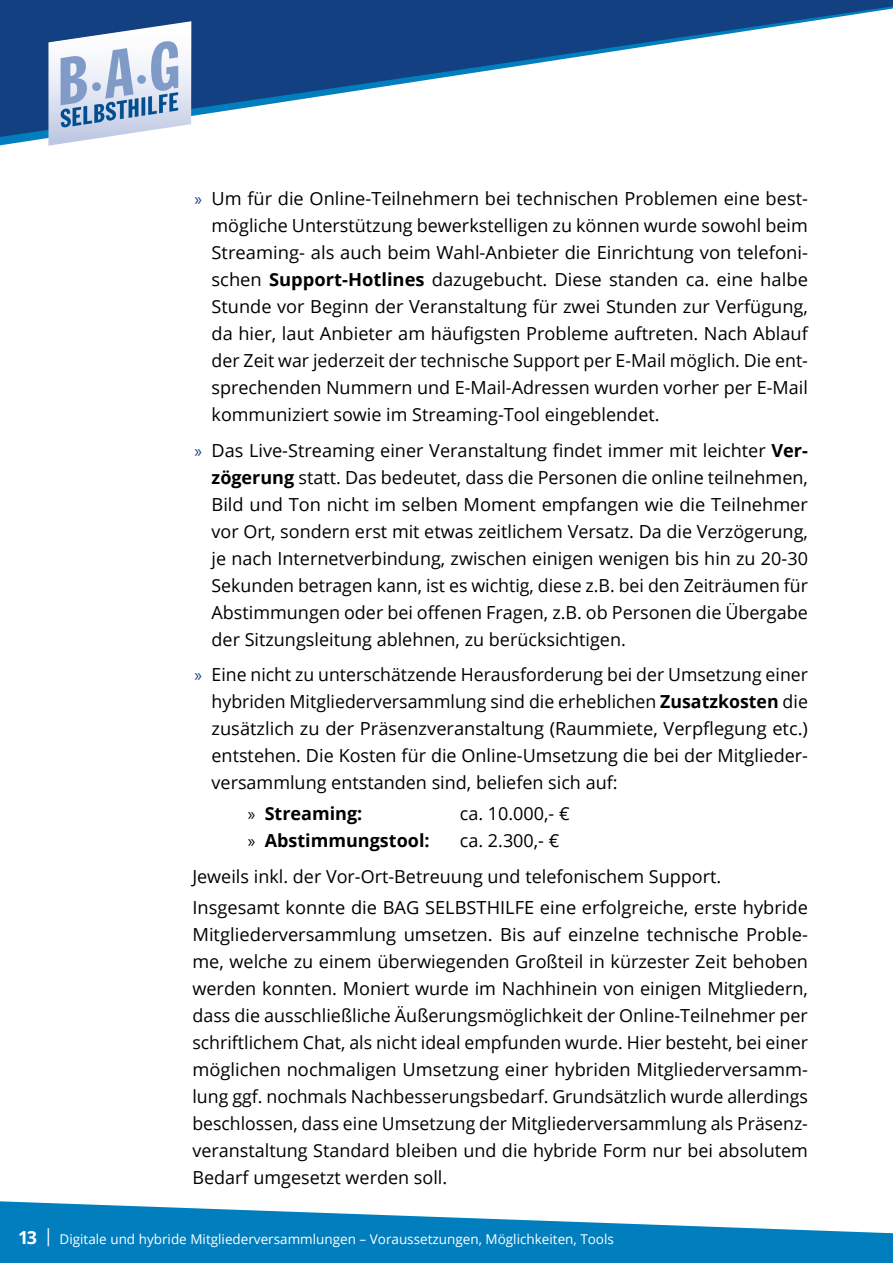
<style>
.page{position:relative;width:893px;height:1263px;background:#fff}
.page>*{position:absolute;margin:0;border:0;box-sizing:border-box;transform-origin:0 0}
.Fließtext{font:18px/27px "Open Sans";color:#000;text-align:justify}
.t1{font:700 18px "Open Sans";color:#000}
.t2{font:13.5px "Open Sans";color:#fff}
.s1{font-family:"Myriad Pro";color:#134080}
.s2{font-weight:700}
.s3{font-family:"Myriad Pro";font-weight:400}
.s4{font-weight:700;font-size:18px}
.s5{font-size:18px}
</style>
<div class="page">
<svg style="left:0;top:1201px;width:893px;height:62px;fill:#007ebd"></svg>
<svg style="left:0;top:0;width:893px;height:138px"></svg>
<img style="left:48px;top:21px;width:143px;height:125px">
<p class="Fließtext" style="left:212px;top:185px;width:598px;text-indent:-17px"><span class="s1">»</span> Um für die Online-Teilnehmern bei technischen Problemen eine best&shy;mögliche Unterstützung bewerkstelligen zu können wurde sowohl beim Streaming- als auch beim Wahl-Anbieter die Einrichtung von telefoni&shy;schen <span class="s2">Support-Hotlines</span> dazugebucht. Diese standen ca. eine halbe Stunde vor Beginn der Veranstaltung für zwei Stunden zur Verfügung, da hier, laut Anbieter am häufigsten Probleme auftreten. Nach Ablauf der Zeit war jederzeit der technische Support per E-Mail möglich. Die ent&shy;sprechenden Nummern und E-Mail-Adressen wurden vorher per E-Mail kommuniziert sowie im Streaming-Tool eingeblendet.</p>
<p class="Fließtext" style="left:212px;top:436px;width:598px;text-indent:-17px"><span class="s1">»</span> Das Live-Streaming einer Veranstaltung findet immer mit leichter <span class="s2">Ver&shy;zögerung</span> statt. Das bedeutet, dass die Personen die online teilnehmen, Bild und Ton nicht im selben Moment empfangen wie die Teilnehmer vor Ort, sondern erst mit etwas zeitlichem Versatz. Da die Verzögerung, je nach Internetverbindung, zwischen einigen wenigen bis hin zu 20-30<br>Sekunden betragen kann, ist es wichtig, diese z.B. bei den Zeiträumen für Abstimmungen oder bei offenen Fragen, z.B. ob Personen die Übergabe der Sitzungsleitung ablehnen, zu berücksichtigen.</p>
<p class="Fließtext" style="left:212px;top:661px;width:598px;text-indent:-17px"><span class="s1">»</span> Eine nicht zu unterschätzende Herausforderung bei der Umsetzung einer hybriden Mitgliederversammlung sind die erheblichen <span class="s2">Zusatzkosten</span> die zusätzlich zu der Präsenzveranstaltung (Raummiete, Verpflegung etc.) entstehen. Die Kosten für die Online-Umsetzung die bei der Mitglieder&shy;versammlung entstanden sind, beliefen sich auf:</p>
<p class="t1" style="left:248px;top:801px;width:116px"><span class="s3">»</span> Streaming:</p>
<p class="Fließtext" style="left:460px;top:800px;width:111px">ca. 10.000,- €</p>
<p class="t1" style="left:248px;top:828px;width:183px"><span class="s3">»</span> Abstimmungstool:</p>
<p class="Fließtext" style="left:460px;top:827px;width:101px">ca. 2.300,- €</p>
<p class="Fließtext" style="left:192px;top:862px;width:530px">Jeweils inkl. der Vor-Ort-Betreuung und telefonischem Support.</p>
<p class="Fließtext" style="left:192px;top:894px;width:617px">Insgesamt konnte die BAG SELBSTHILFE eine erfolgreiche, erste hybride Mitgliederversammlung umsetzen. Bis auf einzelne technische Proble&shy;me, welche zu einem überwiegenden Großteil in kürzester Zeit behoben werden konnten. Moniert wurde im Nachhinein von einigen Mitgliedern, dass die ausschließliche Äußerungsmöglichkeit der Online-Teilnehmer per schriftlichem Chat, als nicht ideal empfunden wurde. Hier besteht, bei einer möglichen nochmaligen Umsetzung einer hybriden Mitgliederversamm&shy;lung ggf. nochmals Nachbesserungsbedarf. Grundsätzlich wurde allerdings beschlossen, dass eine Umsetzung der Mitgliederversammlung als Präsenz&shy;veranstaltung Standard bleiben und die hybride Form nur bei absolutem Bedarf umgesetzt werden soll.</p>
<p class="t2" style="left:18px;top:1230px;width:597px"><span class="s4">13</span> <span class="s5">|</span> Digitale und hybride Mitgliederversammlungen – Voraussetzungen, Möglichkeiten, Tools</p>
</div>
